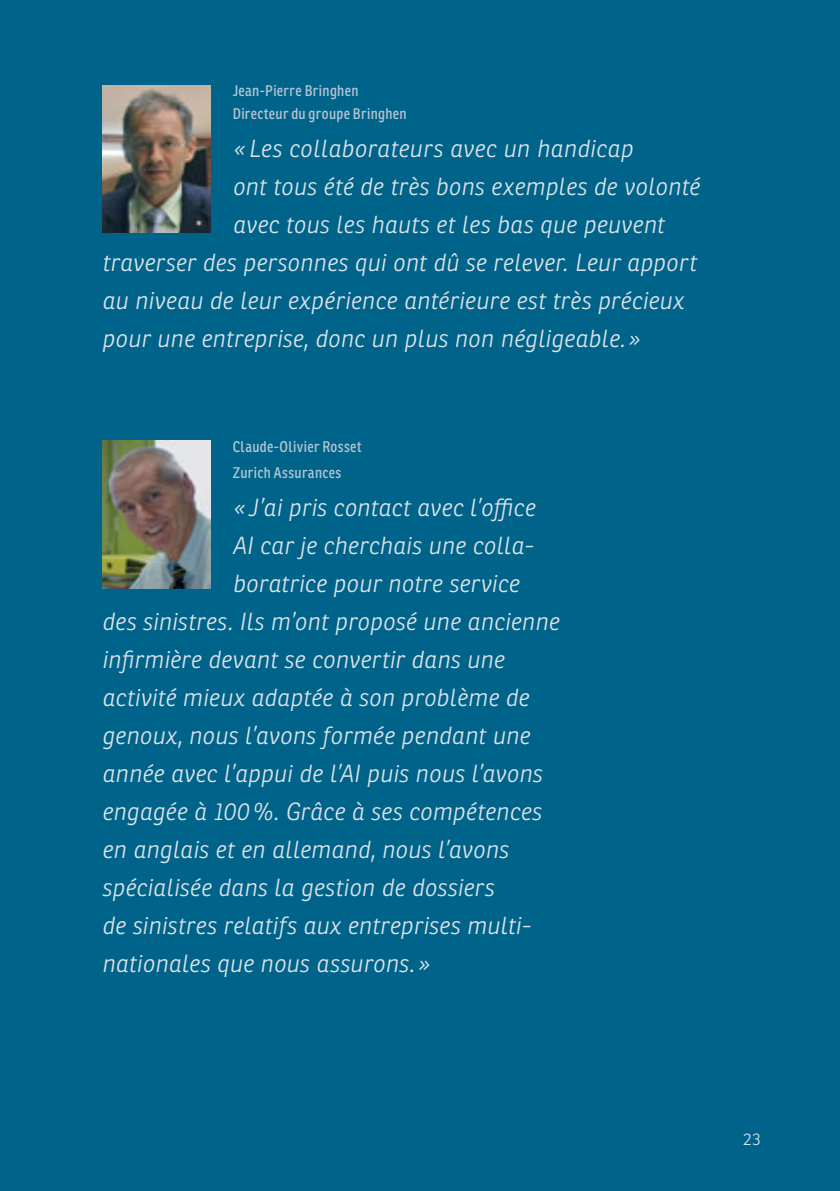
<style>
.page{position:relative;width:840px;height:1191px;background:#fff}
.page>*{position:absolute;margin:0;border:0;box-sizing:border-box;transform-origin:0 0}
.t1{font:italic 300 24px "Ronnia";letter-spacing:.005em;color:#dde3ea}
.t2{font:300 16.4px "Ronnia";color:#dde3ea}
.t3{font:15px/22.8px "Ronnia Cond";letter-spacing:.025em;color:#b5c5d4}
</style>
<div class="page">
<div style="left:0;top:0;width:839px;height:1191px;background:#006389"></div>
<img style="left:102px;top:85px;width:108px;height:147px">
<img style="left:102px;top:441px;width:108px;height:147px">
<p class="t3" style="left:232px;top:80px;width:175px">Jean-Pierre Bringhen<br>Directeur du groupe Bringhen</p>
<p class="t1" style="left:232px;top:134px;width:401px">« Les collaborateurs avec un handicap</p>
<p class="t1" style="left:232px;top:172px;width:468px">ont tous été de très bons exemples de volonté</p>
<p class="t1" style="left:232px;top:210px;width:433px">avec tous les hauts et les bas que peuvent</p>
<p class="t1" style="left:102px;top:248px;width:595px">traverser des personnes qui ont dû se relever. Leur apport</p>
<p class="t1" style="left:102px;top:286px;width:583px">au niveau de leur expérience antérieure est très précieux</p>
<p class="t1" style="left:102px;top:324px;width:540px">pour une entreprise, donc un plus non négligeable. »</p>
<p class="t3" style="left:232px;top:434px;width:130px;line-height:25.6px">Claude-Olivier Rosset<br>Zurich Assurances</p>
<p class="t1" style="left:232px;top:493px;width:304px">« J’ai pris contact avec l’office</p>
<p class="t1" style="left:232px;top:531px;width:300px">AI car je cherchais une colla-</p>
<p class="t1" style="left:232px;top:568px;width:288px">boratrice pour notre service</p>
<p class="t1" style="left:102px;top:607px;width:458px">des sinistres. Ils m’ont proposé une ancienne</p>
<p class="t1" style="left:102px;top:645px;width:403px">infirmière devant se convertir dans une</p>
<p class="t1" style="left:102px;top:682px;width:428px">activité mieux adaptée à son problème de</p>
<p class="t1" style="left:102px;top:721px;width:429px">genoux, nous l’avons formée pendant une</p>
<p class="t1" style="left:102px;top:759px;width:441px">année avec l’appui de l’AI puis nous l’avons</p>
<p class="t1" style="left:102px;top:797px;width:441px">engagée à 100 %. Grâce à ses compétences</p>
<p class="t1" style="left:102px;top:834px;width:408px">en anglais et en allemand, nous l’avons</p>
<p class="t1" style="left:102px;top:873px;width:393px">spécialisée dans la gestion de dossiers</p>
<p class="t1" style="left:102px;top:910px;width:427px">de sinistres relatifs aux entreprises multi-</p>
<p class="t1" style="left:102px;top:948px;width:330px">nationales que nous assurons. »</p>
<p class="t2" style="left:742px;top:1129px;width:19px">23</p>
</div>
